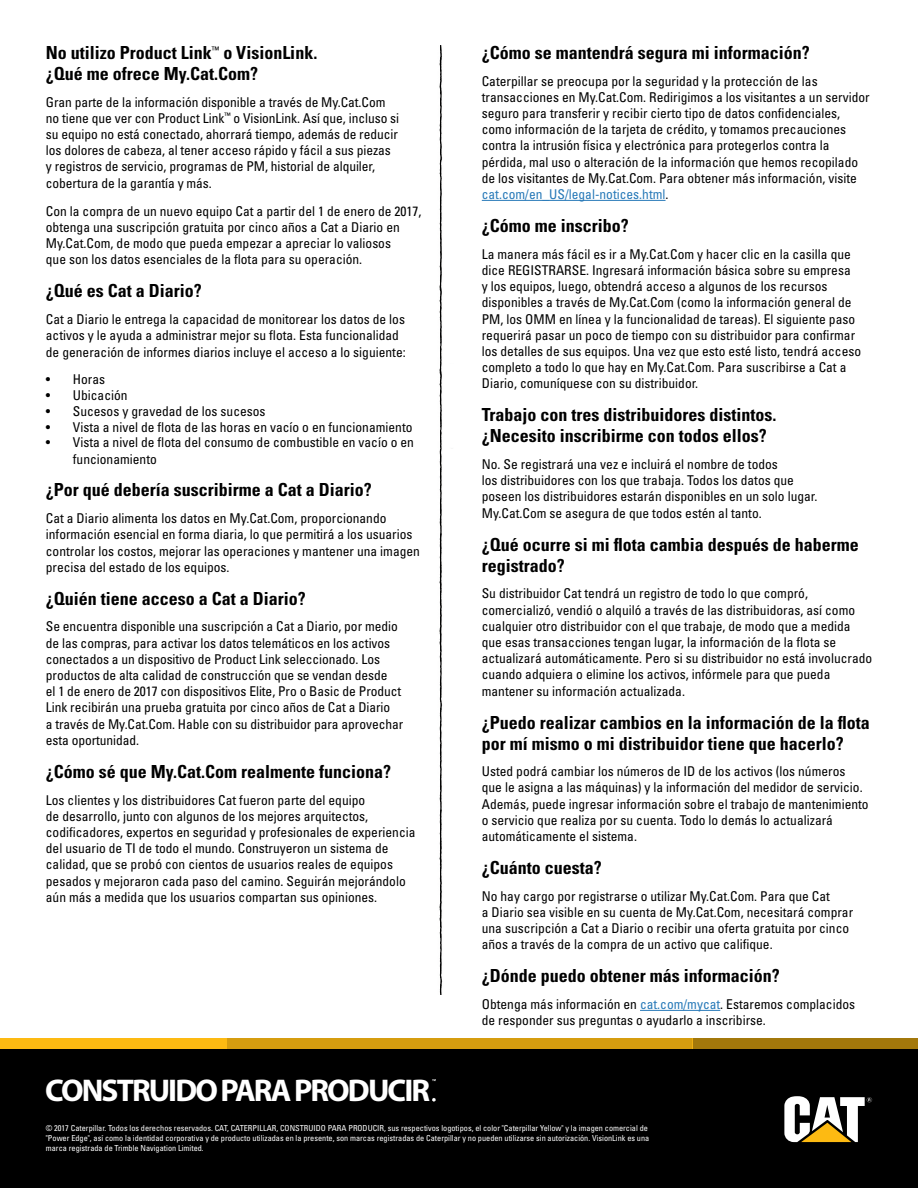
<style>
.page{position:relative;width:918px;height:1188px;background:#fff}
.page>*{position:absolute;margin:0;border:0;box-sizing:border-box;transform-origin:0 0}
.t1{font:700 31.5px "Myriad Pro";letter-spacing:-.06em;color:#fff}
.t2{font:700 condensed 18px/21px "Univers LT Std";color:#000}
.t3{font:condensed 13.5px/16.2px "Univers LT Std";color:#000}
.t4{font:condensed 8.25px/9.9px "Univers LT Std";color:#fff}
.s1{color:#2779b8}
</style>
<div class="page">
<div style="left:0;top:1038px;width:918px;height:150px;background:#000"></div>
<svg style="left:784px;top:1096px;width:88px;height:46px"></svg>
<div style="left:693px;top:1038px;width:225px;height:11px;background:#a3780b"></div>
<div style="left:0;top:1038px;width:226px;height:11px;background:#fdba12"></div>
<div style="left:226px;top:1038px;width:467px;height:11px;background:#d69d0f"></div>
<hr style="left:482px;top:200px;width:184px;height:1px;background:#2779b8">
<hr style="left:640px;top:1010px;width:80px;height:1px;background:#2779b8">
<img style="left:439px;top:46px;width:4px;height:949px">
<svg style="left:432px;top:1098px;width:4px;height:4px"></svg>
<h2 class="t2" style="left:46px;top:42px;width:273px">No utilizo Product Link<sup>™</sup> o VisionLink. ¿Qué me ofrece My.Cat.Com?</h2>
<p class="t3" style="left:46px;top:94px;width:355px">Gran parte de la información disponible a través de My.Cat.Com no tiene que ver con Product Link<sup>™</sup> o VisionLink. Así que, incluso si su equipo no está conectado, ahorrará tiempo, además de reducir los dolores de cabeza, al tener acceso rápido y fácil a sus piezas y registros de servicio, programas de PM, historial de alquiler, cobertura de la garantía y más.</p>
<p class="t3" style="left:46px;top:203px;width:377px">Con la compra de un nuevo equipo Cat a partir del 1 de enero de 2017, obtenga una suscripción gratuita por cinco años a Cat a Diario en My.Cat.Com, de modo que pueda empezar a apreciar lo valiosos<br>que son los datos esenciales de la flota para su operación.</p>
<h2 class="t2" style="left:46px;top:280px;width:157px">¿Qué es Cat a Diario?</h2>
<p class="t3" style="left:46px;top:311px;width:361px">Cat a Diario le entrega la capacidad de monitorear los datos de los activos y le ayuda a administrar mejor su flota. Esta funcionalidad de generación de informes diarios incluye el acceso a lo siguiente:</p>
<p class="t3" style="left:46px;top:371px;width:61px">• Horas</p>
<p class="t3" style="left:46px;top:387px;width:83px">• Ubicación</p>
<p class="t3" style="left:46px;top:403px;width:221px">• Sucesos y gravedad de los sucesos</p>
<p class="t3" style="left:46px;top:418px;width:368px">• Vista a nivel de flota de las horas en vacío o en funcionamiento</p>
<p class="t3" style="left:73px;top:434px;width:343px;text-indent:-27px">• Vista a nivel de flota del consumo de combustible en vacío o en funcionamiento</p>
<h2 class="t2" style="left:46px;top:480px;width:327px">¿Por qué debería suscribirme a Cat a Diario?</h2>
<p class="t3" style="left:46px;top:510px;width:376px">Cat a Diario alimenta los datos en My.Cat.Com, proporcionando información esencial en forma diaria, lo que permitirá a los usuarios controlar los costos, mejorar las operaciones y mantener una imagen precisa del estado de los equipos.</p>
<h2 class="t2" style="left:46px;top:588px;width:261px">¿Quién tiene acceso a Cat a Diario?</h2>
<p class="t3" style="left:46px;top:618px;width:359px">Se encuentra disponible una suscripción a Cat a Diario, por medio de las compras, para activar los datos telemáticos en los activos conectados a un dispositivo de Product Link seleccionado. Los productos de alta calidad de construcción que se vendan desde<br>el 1 de enero de 2017 con dispositivos Elite, Pro o Basic de Product Link recibirán una prueba gratuita por cinco años de Cat a Diario<br>a través de My.Cat.Com. Hable con su distribuidor para aprovechar esta oportunidad.</p>
<h2 class="t2" style="left:46px;top:761px;width:347px">¿Cómo sé que My.Cat.Com realmente funciona?</h2>
<p class="t3" style="left:46px;top:791px;width:371px">Los clientes y los distribuidores Cat fueron parte del equipo<br>de desarrollo, junto con algunos de los mejores arquitectos, codificadores, expertos en seguridad y profesionales de experiencia del usuario de TI de todo el mundo. Construyeron un sistema de calidad, que se probó con cientos de usuarios reales de equipos pesados y mejoraron cada paso del camino. Seguirán mejorándolo aún más a medida que los usuarios compartan sus opiniones.</p>
<h1 class="t1" style="left:45px;top:1070px;width:387px">CONSTRUIDO PARA PRODUCIR</h1>
<h2 class="t2" style="left:482px;top:42px;width:329px">¿Cómo se mantendrá segura mi información?</h2>
<p class="t3" style="left:482px;top:73px;width:389px">Caterpillar se preocupa por la seguridad y la protección de las transacciones en My.Cat.Com. Redirigimos a los visitantes a un servidor seguro para transferir y recibir cierto tipo de datos confidenciales, como información de la tarjeta de crédito, y tomamos precauciones contra la intrusión física y electrónica para protegerlos contra la pérdida, mal uso o alteración de la información que hemos recopilado de los visitantes de My.Cat.Com. Para obtener más información, visite <span class="s1">cat.com/en_US/legal-notices.html</span>.</p>
<h2 class="t2" style="left:482px;top:215px;width:148px">¿Cómo me inscribo?</h2>
<p class="t3" style="left:482px;top:246px;width:381px">La manera más fácil es ir a My.Cat.Com y hacer clic en la casilla que dice REGISTRARSE. Ingresará información básica sobre su empresa<br>y los equipos, luego, obtendrá acceso a algunos de los recursos disponibles a través de My.Cat.Com (como la información general de PM, los OMM en línea y la funcionalidad de tareas). El siguiente paso requerirá pasar un poco de tiempo con su distribuidor para confirmar los detalles de sus equipos. Una vez que esto esté listo, tendrá acceso completo a todo lo que hay en My.Cat.Com. Para suscribirse a Cat a Diario, comuníquese con su distribuidor.</p>
<h2 class="t2" style="left:482px;top:404px;width:296px">Trabajo con tres distribuidores distintos. ¿Necesito inscribirme con todos ellos?</h2>
<p class="t3" style="left:482px;top:456px;width:337px">No. Se registrará una vez e incluirá el nombre de todos<br>los distribuidores con los que trabaja. Todos los datos que poseen los distribuidores estarán disponibles en un solo lugar.<br>My.Cat.Com se asegura de que todos estén al tanto.</p>
<h2 class="t2" style="left:482px;top:534px;width:378px">¿Qué ocurre si mi flota cambia después de haberme registrado?</h2>
<p class="t3" style="left:482px;top:585px;width:392px">Su distribuidor Cat tendrá un registro de todo lo que compró, comercializó, vendió o alquiló a través de las distribuidoras, así como cualquier otro distribuidor con el que trabaje, de modo que a medida que esas transacciones tengan lugar, la información de la flota se actualizará automáticamente. Pero si su distribuidor no está involucrado cuando adquiera o elimine los activos, infórmele para que pueda mantener su información actualizada.</p>
<h2 class="t2" style="left:482px;top:712px;width:389px">¿Puedo realizar cambios en la información de la flota por mí mismo o mi distribuidor tiene que hacerlo?</h2>
<p class="t3" style="left:482px;top:763px;width:388px">Usted podrá cambiar los números de ID de los activos (los números que le asigna a las máquinas) y la información del medidor de servicio.<br>Además, puede ingresar información sobre el trabajo de mantenimiento o servicio que realiza por su cuenta. Todo lo demás lo actualizará automáticamente el sistema.</p>
<h2 class="t2" style="left:482px;top:857px;width:121px">¿Cuánto cuesta?</h2>
<p class="t3" style="left:482px;top:888px;width:373px">No hay cargo por registrarse o utilizar My.Cat.Com. Para que Cat<br>a Diario sea visible en su cuenta de My.Cat.Com, necesitará comprar una suscripción a Cat a Diario o recibir una oferta gratuita por cinco años a través de la compra de un activo que califique.</p>
<h2 class="t2" style="left:482px;top:965px;width:299px">¿Dónde puedo obtener más información?</h2>
<p class="t3" style="left:482px;top:996px;width:375px">Obtenga más información en <span class="s1">cat.com/mycat</span>. Estaremos complacidos de responder sus preguntas o ayudarlo a inscribirse.</p>
<p class="t4" style="left:46px;top:1123px;width:605px">© 2017 Caterpillar. Todos los derechos reservados. CAT, CATERPILLAR, CONSTRUIDO PARA PRODUCIR, sus respectivos logotipos, el color "Caterpillar Yellow" y la imagen comercial de "Power Edge", así como la identidad corporativa y de producto utilizadas en la presente, son marcas registradas de Caterpillar y no pueden utilizarse sin autorización. VisionLink es una marca registrada de Trimble Navigation Limited.</p>
</div>
